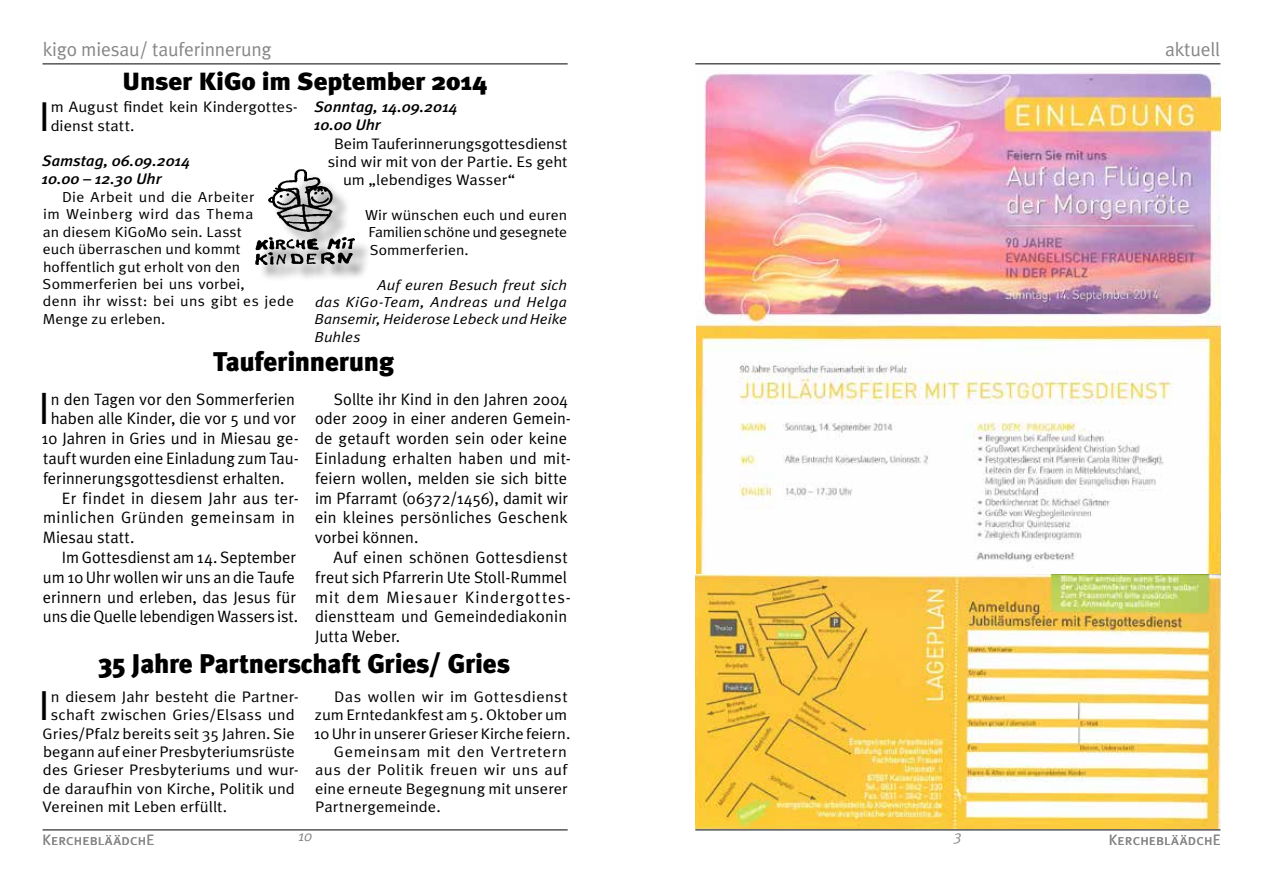
<style>
.page{position:relative;width:1263px;height:893px;background:#fff}
.page>*{position:absolute;margin:0;border:0;box-sizing:border-box;transform-origin:0 0}
.t1{font:45.3px "Meta Plus Normal";color:#000}
.t2{font:42px "Meta Plus Normal";color:#000;scale:1.08 1}
.t3{font:41.7px "Meta Plus Normal";color:#000;scale:1.09 1}
.t4{font:900 27px "Meta Plus";letter-spacing:-.01em;color:#000}
.t5{font:900 24.9px "Meta Plus";letter-spacing:-.005em;color:#000;scale:1.09 1}
.t6{font:19.5px "Meta Plus Normal";letter-spacing:-.01em;color:#878787}
.t7{font:16.5px/19.8px "Meta Plus Normal";letter-spacing:.005em;color:#000}
.t8{font:16.5px "Meta Plus Normal";letter-spacing:-.015em;color:#000}
.t9{font:16.5px "Meta Plus Normal";letter-spacing:.03em;color:#000}
.t10{font:15.3px "Meta Plus Normal";letter-spacing:.005em;color:#000;scale:1.08 1}
.t11{font:15.3px "Meta Plus Normal";letter-spacing:.025em;color:#000;scale:1.08 1}
.t12{font:15.3px "Meta Plus Normal";letter-spacing:.035em;color:#000;scale:1.08 1}
.t13{font:15.15px/18.3px "Meta Plus Normal";color:#000;scale:1.09 1}
.t14{font:italic 500 15.15px/18.3px "Meta Plus";color:#000;scale:1.09 1}
.t15{font:15px "Meta Plus Normal Caps";letter-spacing:.015em;color:#878787}
.t16{font:italic 15px "Meta Plus Normal";color:#878787}
.t17{font:14.55px/17.4px "Meta Plus Normal";letter-spacing:.005em;color:#000;scale:1.09 1}
.t18{font:italic 14.55px/17.4px "Meta Plus Normal";letter-spacing:.005em;color:#000;text-align:justify;scale:1.09 1}
</style>
<div class="page">
<hr style="left:43px;top:830px;width:525px;height:1px;background:#000">
<hr style="left:695px;top:830px;width:525px;height:1px;background:#000">
<hr style="left:695px;top:64px;width:525px;height:1px;background:#000">
<hr style="left:43px;top:64px;width:525px;height:1px;background:#000">
<div style="left:258px;top:172px;width:114px;height:110px;background:#000;opacity:.5"></div>
<img style="left:256px;top:169px;width:99px;height:95px">
<img style="left:696px;top:71px;width:524px;height:504px">
<img style="left:695px;top:575px;width:525px;height:253px">
<p class="t6" style="left:43px;top:38px;width:231px">kigo miesau/ tauferinnerung</p>
<p class="t6" style="left:1165px;top:38px;width:56px">aktuell</p>
<h3 class="t5" style="left:122px;top:67px;width:337px">Unser KiGo im September 2014</h3>
<h3 class="t3" style="left:38px;top:92px;width:12px">I</h3>
<p class="t13" style="left:51px;top:98px;width:228px">m August findet kein Kindergottes&shy;dienst statt.</p>
<p class="t14" style="left:42px;top:152px;width:138px">Samstag, 06.09.2014<br>10.00 – 12.30 Uhr</p>
<p class="t17" style="left:43px;top:188px;width:232px;text-indent:19px">Die Arbeit und die Arbeiter<br>im Weinberg wird das Thema<br>an diesem KiGoMo sein. Lasst<br>euch überraschen und kommt hoffentlich gut erholt von den<br>Sommerferien bei uns vorbei,<br>denn ihr wisst: bei uns gibt es jede<br>Menge zu erleben.</p>
<p class="t14" style="left:314px;top:98px;width:134px">Sonntag, 14.09.2014<br>10.00 Uhr</p>
<p class="t13" style="left:334px;top:134px;width:216px">Beim Tauferinnerungsgottesdienst</p>
<p class="t13" style="left:328px;top:152px;width:221px">sind wir mit von der Partie. Es geht</p>
<p class="t13" style="left:343px;top:171px;width:159px">um „lebendiges Wasser“</p>
<p class="t17" style="left:365px;top:206px;width:187px;text-align:justify">Wir wünschen euch und euren Familien schöne und gesegnete Sommerferien.</p>
<p class="t18" style="left:315px;top:276px;width:233px;text-indent:63px">Auf euren Besuch freut sich das KiGo-Team, Andreas und Helga Bansemir, Heiderose Lebeck und Heike Buhles</p>
<h3 class="t4" style="left:213px;top:346px;width:182px">Tauferinnerung</h3>
<p class="t7" style="left:315px;top:389px;width:257px;text-indent:19px">Sollte ihr Kind in den Jahren 2004 oder 2009 in einer anderen Gemein&shy;de getauft worden sein oder keine<br>Einladung erhalten haben und mit&shy;feiern wollen, melden sie sich bitte im Pfarramt (06372/1456), damit wir ein kleines persönliches Geschenk vorbei können.</p>
<p class="t7" style="left:315px;top:547px;width:257px;text-indent:19px">Auf einen schönen Gottesdienst freut sich Pfarrerin Ute Stoll-Rummel mit dem Miesauer Kindergottes&shy;dienstteam und Gemeindediakonin<br>Jutta Weber.</p>
<h3 class="t4" style="left:99px;top:648px;width:413px">35 Jahre Partnerschaft Gries/ Gries</h3>
<h1 class="t1" style="left:38px;top:382px;width:13px">I</h1>
<p class="t7" style="left:51px;top:389px;width:246px">n den Tagen vor den Sommerferien</p>
<p class="t7" style="left:51px;top:408px;width:247px">haben alle Kinder, die vor 5 und vor</p>
<p class="t7" style="left:42px;top:428px;width:259px">10 Jahren in Gries und in Miesau ge-</p>
<p class="t7" style="left:43px;top:448px;width:257px">tauft wurden eine Einladung zum Tau-</p>
<p class="t7" style="left:43px;top:468px;width:243px">ferinnerungsgottesdienst erhalten.</p>
<p class="t7" style="left:62px;top:488px;width:238px">Er findet in diesem Jahr aus ter-</p>
<p class="t9" style="left:43px;top:508px;width:253px">minlichen Gründen gemeinsam in</p>
<p class="t7" style="left:43px;top:527px;width:93px">Miesau statt.</p>
<p class="t7" style="left:62px;top:547px;width:235px">Im Gottesdienst am 14. September</p>
<p class="t7" style="left:43px;top:567px;width:253px">um 10 Uhr wollen wir uns an die Taufe</p>
<p class="t7" style="left:43px;top:587px;width:254px">erinnern und erleben, das Jesus für</p>
<p class="t8" style="left:43px;top:607px;width:257px">uns die Quelle lebendigen Wassers ist.</p>
<h2 class="t2" style="left:38px;top:681px;width:13px">I</h2>
<p class="t10" style="left:51px;top:688px;width:231px">n diesem Jahr besteht die Partner-</p>
<p class="t10" style="left:51px;top:706px;width:228px">schaft zwischen Gries/Elsass und</p>
<p class="t10" style="left:43px;top:724px;width:235px">Gries/Pfalz bereits seit 35 Jahren. Sie</p>
<p class="t10" style="left:43px;top:743px;width:235px">begann auf einer Presbyteriumsrüste</p>
<p class="t10" style="left:43px;top:761px;width:238px">des Grieser Presbyteriums und wur-</p>
<p class="t10" style="left:43px;top:779px;width:235px">de daraufhin von Kirche, Politik und</p>
<p class="t10" style="left:43px;top:798px;width:172px">Vereinen mit Leben erfüllt.</p>
<p class="t11" style="left:334px;top:688px;width:218px">Das wollen wir im Gottesdienst</p>
<p class="t10" style="left:315px;top:706px;width:235px">zum Erntedankfest am 5. Oktober um</p>
<p class="t10" style="left:314px;top:724px;width:239px">10 Uhr in unserer Grieser Kirche feiern.</p>
<p class="t12" style="left:334px;top:743px;width:217px">Gemeinsam mit den Vertretern</p>
<p class="t11" style="left:315px;top:761px;width:235px">aus der Politik freuen wir uns auf</p>
<p class="t10" style="left:315px;top:779px;width:235px">eine erneute Begegnung mit unserer</p>
<p class="t10" style="left:315px;top:798px;width:118px">Partnergemeinde.</p>
<p class="t16" style="left:298px;top:827px;width:16px">10</p>
<p class="t16" style="left:954px;top:827px;width:10px">3</p>
<p class="t15" style="left:43px;top:831px;width:113px">KerchebläädchE</p>
<p class="t15" style="left:1109px;top:831px;width:113px">KerchebläädchE</p>
</div>
